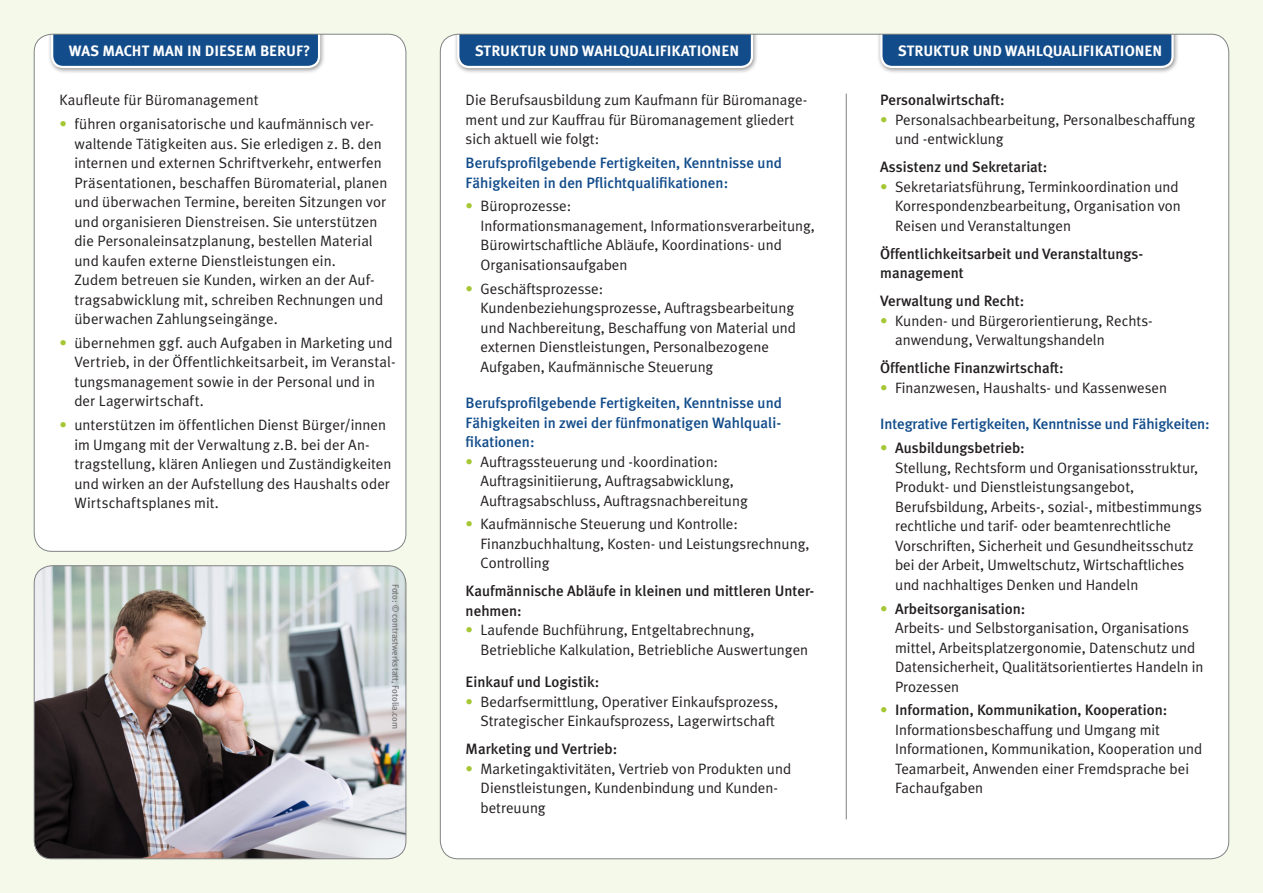
<style>
.page{position:relative;width:1263px;height:893px;background:#f5f9e9}
.page>*{position:absolute;margin:0;border:0;box-sizing:border-box;transform-origin:0 0}
.t1{font:15px/19.5px "Meta Plus Normal";color:#231f20}
.t2{font:500 15px/19.5px "Meta Plus";color:#231f20}
.t3{font:500 15px/19.5px "Meta Plus";color:#124c8a}
.t4{font:700 15px "Meta Plus";color:#fff}
.t5{font:9px "Meta Plus";color:#6c6d70}
.s1{color:#a6c734}
.s2{font-family:"Meta Plus Normal";font-weight:400;color:#a6c734}
</style>
<div class="page">
<div style="left:34px;top:34px;width:372px;height:517px;background:#fff;border-radius:18px"></div>
<div style="left:47px;top:34px;width:279px;height:40px;background:#231f20;opacity:.5"></div>
<svg style="left:50px;top:36px;width:271px;height:33px;background:#2c5e95"></svg>
<div style="left:440px;top:34px;width:789px;height:825px;background:#fff;border-radius:18px"></div>
<div style="left:453px;top:34px;width:306px;height:40px;background:#231f20;opacity:.5"></div>
<svg style="left:456px;top:36px;width:298px;height:33px;background:#2b5e95"></svg>
<div style="left:877px;top:34px;width:302px;height:40px;background:#231f20;opacity:.5"></div>
<svg style="left:879px;top:36px;width:296px;height:33px;background:#2c5e95"></svg>
<hr style="left:846px;top:94px;width:1px;height:725px;background:#808285">
<img style="left:34px;top:566px;width:372px;height:293px">
<div style="left:34px;top:566px;width:372px;height:293px;border:1px solid #808285;border-radius:18px"></div>
<p class="t4" style="left:69px;top:42px;width:243px">WAS MACHT MAN IN DIESEM BERUF?</p>
<p class="t1" style="left:60px;top:90px;width:201px">Kaufleute für Büromanagement</p>
<p class="t1" style="left:74px;top:114px;width:315px;text-indent:-15px"><span class="s1">•</span> führen organisatorische und kaufmännisch ver&shy;waltende Tätigkeiten aus. Sie erledigen z. B. den internen und externen Schriftverkehr, entwerfen Präsentationen, beschaffen Büromaterial, planen und überwachen Termine, bereiten Sitzungen vor und organisieren Dienstreisen. Sie unterstützen die Personaleinsatzplanung, bestellen Material und kaufen externe Dienstleistungen ein.<br>Zudem betreuen sie Kunden, wirken an der Auf&shy;tragsabwicklung mit, schreiben Rechnungen und überwachen Zahlungseingänge.</p>
<p class="t1" style="left:74px;top:333px;width:323px;text-indent:-15px"><span class="s1">•</span> übernehmen ggf. auch Aufgaben in Marketing und Vertrieb, in der Öffentlichkeitsarbeit, im Veranstal&shy;tungsmanagement sowie in der Personal und in der Lagerwirtschaft.</p>
<p class="t1" style="left:74px;top:415px;width:319px;text-indent:-15px"><span class="s1">•</span> unterstützen im öffentlichen Dienst Bürger/innen im Umgang mit der Verwaltung z.B. bei der An&shy;tragstellung, klären Anliegen und Zuständigkeiten und wirken an der Aufstellung des Haushalts oder Wirtschaftsplanes mit.</p>
<p class="t5" style="left:401px;top:584px;width:147px;rotate:90deg">Foto: © contrastwerkstatt, Fotolia.com</p>
<p class="t4" style="left:475px;top:42px;width:266px">STRUKTUR UND WAHLQUALIFIKATIONEN</p>
<p class="t4" style="left:898px;top:42px;width:266px">STRUKTUR UND WAHLQUALIFIKATIONEN</p>
<p class="t1" style="left:466px;top:90px;width:343px">Die Berufsausbildung zum Kaufmann für Büromanage&shy;ment und zur Kauffrau für Büromanagement gliedert sich aktuell wie folgt:</p>
<p class="t3" style="left:466px;top:153px;width:318px">Berufsprofilgebende Fertigkeiten, Kenntnisse und<br>Fähigkeiten in den Pflichtqualifikationen:</p>
<p class="t1" style="left:480px;top:196px;width:336px;text-indent:-15px"><span class="s1">•</span> Büroprozesse:<br>Informationsmanagement, Informationsverarbeitung, Bürowirtschaftliche Abläufe, Koordinations- und Organisationsaufgaben</p>
<p class="t1" style="left:480px;top:279px;width:317px;text-indent:-15px"><span class="s1">•</span> Geschäftsprozesse:<br>Kundenbeziehungsprozesse, Auftragsbearbeitung und Nachbereitung, Beschaffung von Material und externen Dienstleistungen, Personalbezogene Aufgaben, Kaufmännische Steuerung</p>
<p class="t3" style="left:466px;top:393px;width:318px;text-align:justify">Berufsprofilgebende Fertigkeiten, Kenntnisse und Fähigkeiten in zwei der fünfmonatigen Wahlquali&shy;fikationen:</p>
<p class="t1" style="left:480px;top:452px;width:269px;text-indent:-15px"><span class="s1">•</span> Auftragssteuerung und -koordination:<br>Auftragsinitiierung, Auftragsabwicklung,<br>Auftragsabschluss, Auftragsnachbereitung</p>
<p class="t1" style="left:480px;top:514px;width:330px;text-indent:-15px"><span class="s1">•</span> Kaufmännische Steuerung und Kontrolle:<br>Finanzbuchhaltung, Kosten- und Leistungsrechnung,<br>Controlling</p>
<p class="t2" style="left:466px;top:581px;width:350px">Kaufmännische Abläufe in kleinen und mittleren Unter&shy;nehmen:</p>
<p class="t1" style="left:480px;top:620px;width:329px;text-indent:-15px"><span class="s1">•</span> Laufende Buchführung, Entgeltabrechnung,<br>Betriebliche Kalkulation, Betriebliche Auswertungen</p>
<p class="t2" style="left:466px;top:672px;width:135px">Einkauf und Logistik:</p>
<p class="t1" style="left:466px;top:692px;width:314px;text-align:right"><span class="s1">•</span> Bedarfsermittlung, Operativer Einkaufsprozess,<br>Strategischer Einkaufsprozess, Lagerwirtschaft</p>
<p class="t2" style="left:466px;top:739px;width:153px">Marketing und Vertrieb:</p>
<p class="t1" style="left:480px;top:759px;width:312px;text-indent:-15px"><span class="s1">•</span> Marketingaktivitäten, Vertrieb von Produkten und<br>Dienstleistungen, Kundenbindung und Kunden&shy;betreuung</p>
<p class="t2" style="left:880px;top:90px;width:126px">Personalwirtschaft:</p>
<p class="t1" style="left:895px;top:110px;width:302px;text-indent:-15px"><span class="s1">•</span> Personalsachbearbeitung, Personalbeschaffung und -entwicklung</p>
<p class="t2" style="left:880px;top:157px;width:169px">Assistenz und Sekretariat:</p>
<p class="t1" style="left:895px;top:177px;width:287px;text-indent:-15px"><span class="s1">•</span> Sekretariatsführung, Terminkoordination und<br>Korrespondenzbearbeitung, Organisation von<br>Reisen und Veranstaltungen</p>
<p class="t2" style="left:880px;top:244px;width:265px">Öffentlichkeitsarbeit und Veranstaltungs&shy;management</p>
<p class="t2" style="left:880px;top:291px;width:145px">Verwaltung und Recht:</p>
<p class="t1" style="left:895px;top:311px;width:259px;text-indent:-15px"><span class="s1">•</span> Kunden- und Bürgerorientierung, Rechts&shy;anwendung, Verwaltungshandeln</p>
<p class="t2" style="left:880px;top:358px;width:185px">Öffentliche Finanzwirtschaft:</p>
<p class="t1" style="left:880px;top:378px;width:288px"><span class="s1">•</span> Finanzwesen, Haushalts- und Kassenwesen</p>
<p class="t3" style="left:880px;top:414px;width:331px">Integrative Fertigkeiten, Kenntnisse und Fähigkeiten:</p>
<p class="t2" style="left:880px;top:438px;width:146px"><span class="s2">•</span> Ausbildungsbetrieb:</p>
<p class="t1" style="left:895px;top:458px;width:308px">Stellung, Rechtsform und Organisationsstruktur, Produkt- und Dienstleistungsangebot, Berufsbildung, Arbeits-, sozial-, mitbestimmungs rechtliche und tarif- oder beamtenrechtliche Vorschriften, Sicherheit und Gesundheitsschutz bei der Arbeit, Umweltschutz, Wirtschaftliches und nachhaltiges Denken und Handeln</p>
<p class="t2" style="left:880px;top:598px;width:147px"><span class="s2">•</span> Arbeitsorganisation:</p>
<p class="t1" style="left:895px;top:618px;width:310px">Arbeits- und Selbstorganisation, Organisations mittel, Arbeitsplatzergonomie, Datenschutz und Datensicherheit, Qualitätsorientiertes Handeln in Prozessen</p>
<p class="t2" style="left:880px;top:700px;width:289px"><span class="s2">•</span> Information, Kommunikation, Kooperation:</p>
<p class="t1" style="left:895px;top:720px;width:309px">Informationsbeschaffung und Umgang mit Informationen, Kommunikation, Kooperation und Teamarbeit, Anwenden einer Fremdsprache bei Fachaufgaben</p>
</div>
